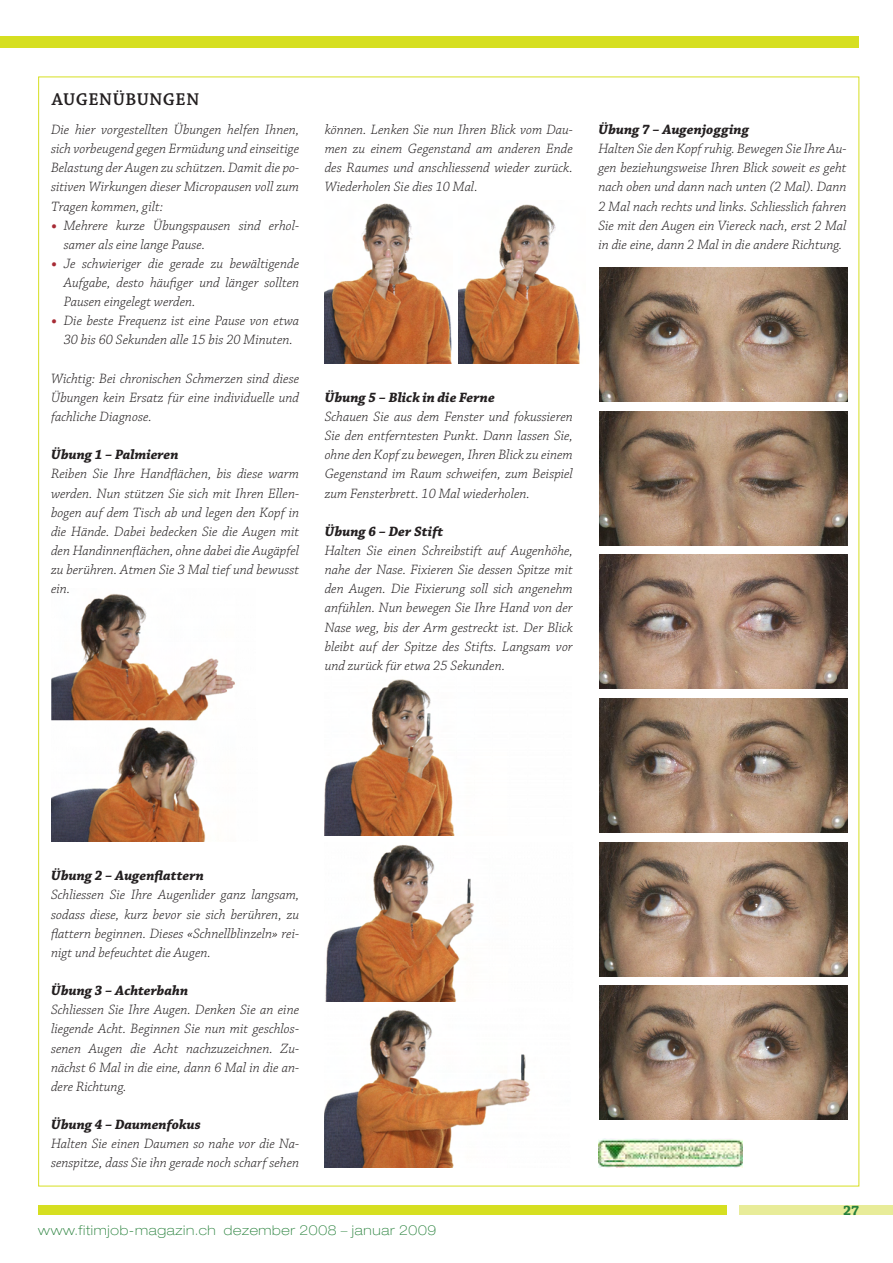
<style>
.page{position:relative;width:893px;height:1263px;background:#fff}
.page>*{position:absolute;margin:0;border:0;box-sizing:border-box;transform-origin:0 0}
.Kastentitel{font:600 18px "Chaparral Pro";letter-spacing:.035em;color:#231f20}
.Kastentext{font:italic 300 14.25px/19.2px "Chaparral Pro";color:#231f20;text-align:justify}
.Kastentext-2{font:italic 700 14.25px "Chaparral Pro";letter-spacing:.005em;color:#231f20}
.Pagina_rechts{font:700 14.25px "Chaparral Pro";color:#26803a}
.Fusszeile{font:100 expanded 13.5px "Helvetica Neue";letter-spacing:.05em;color:#26803a}
.s1{font-weight:700;font-style:normal;color:#a72b35}
</style>
<div class="page">
<div style="left:0;top:36px;width:859px;height:12px;background:#d6df21"></div>
<div style="left:740px;top:1205px;width:153px;height:10px;background:#e8ec99"></div>
<div style="left:38px;top:1205px;width:689px;height:10px;background:#d6df21"></div>
<img style="left:51px;top:594px;width:184px;height:126px">
<img style="left:51px;top:727px;width:155px;height:115px">
<img style="left:325px;top:203px;width:127px;height:161px">
<img style="left:458px;top:204px;width:122px;height:160px">
<img style="left:325px;top:845px;width:149px;height:156px">
<img style="left:325px;top:679px;width:130px;height:157px">
<img style="left:325px;top:1010px;width:206px;height:157px">
<img style="left:598px;top:1138px;width:144px;height:29px">
<img style="left:599px;top:411px;width:248px;height:134px">
<img style="left:599px;top:268px;width:248px;height:134px">
<img style="left:599px;top:555px;width:248px;height:134px">
<img style="left:599px;top:698px;width:248px;height:134px">
<img style="left:599px;top:842px;width:248px;height:134px">
<img style="left:599px;top:985px;width:248px;height:134px">
<p class="Kastentitel" style="left:52px;top:89px;width:149px">AUGENÜBUNGEN</p>
<p class="Kastentext" style="left:51px;top:120px;width:250px">Die hier vorgestellten Übungen helfen Ihnen, sich vorbeugend gegen Ermüdung und einseitige Belastung der Augen zu schützen. Damit die po&shy;sitiven Wirkungen dieser Micropausen voll zum Tragen kommen, gilt:</p>
<p class="Kastentext" style="left:64px;top:216px;width:237px;text-indent:-13px"><span class="s1">•</span> Mehrere kurze Übungspausen sind erhol&shy;samer als eine lange Pause.</p>
<p class="Kastentext" style="left:64px;top:254px;width:237px;text-indent:-13px"><span class="s1">•</span> Je schwieriger die gerade zu bewältigende Aufgabe, desto häufiger und länger sollten Pausen eingelegt werden.</p>
<p class="Kastentext" style="left:51px;top:312px;width:250px;text-align:center"><span class="s1">•</span> Die beste Frequenz ist eine Pause von etwa<br>30 bis 60 Sekunden alle 15 bis 20 Minuten.</p>
<p class="Kastentext" style="left:51px;top:369px;width:250px">Wichtig: Bei chronischen Schmerzen sind diese Übungen kein Ersatz für eine individuelle und fachliche Diagnose.</p>
<p class="Kastentext-2" style="left:51px;top:446px;width:129px">Übung 1 – Palmieren</p>
<p class="Kastentext" style="left:51px;top:465px;width:250px">Reiben Sie Ihre Handflächen, bis diese warm werden. Nun stützen Sie sich mit Ihren Ellen&shy;bogen auf dem Tisch ab und legen den Kopf in die Hände. Dabei bedecken Sie die Augen mit den Handinnenflächen, ohne dabei die Augäpfel zu berühren. Atmen Sie 3 Mal tief und bewusst ein.</p>
<p class="Kastentext" style="left:325px;top:120px;width:250px">können. Lenken Sie nun Ihren Blick vom Dau&shy;men zu einem Gegenstand am anderen Ende des Raumes und anschliessend wieder zurück.<br>Wiederholen Sie dies 10 Mal.</p>
<p class="Kastentext-2" style="left:598px;top:121px;width:152px">Übung 7 – Augenjogging</p>
<p class="Kastentext" style="left:598px;top:140px;width:250px">Halten Sie den Kopfruhig. Bewegen SieIhre Au&shy;gen beziehungsweise Ihren Blick soweit es geht nach oben und dann nach unten (2 Mal). Dann 2 Mal nach rechts und links. Schliesslich fahren Sie mit den Augen ein Viereck nach, erst 2 Mal in die eine, dann 2 Mal in die andere Richtung.</p>
<p class="Kastentext-2" style="left:325px;top:389px;width:172px">Übung 5 – Blick in die Ferne</p>
<p class="Kastentext" style="left:325px;top:407px;width:250px">Schauen Sie aus dem Fenster und fokussieren Sie den entferntesten Punkt. Dann lassen Sie, ohne den Kopf zu bewegen, Ihren Blick zu einem Gegenstand im Raum schweifen, zum Beispiel zum Fensterbrett. 10 Mal wiederholen.</p>
<p class="Kastentext-2" style="left:325px;top:523px;width:120px">Übung 6 – Der Stift</p>
<p class="Kastentext" style="left:325px;top:541px;width:250px">Halten Sie einen Schreibstift auf Augenhöhe, nahe der Nase. Fixieren Sie dessen Spitze mit den Augen. Die Fixierung soll sich angenehm anfühlen. Nun bewegen Sie Ihre Hand von der Nase weg, bis der Arm gestreckt ist. Der Blick bleibt auf der Spitze des Stifts. Langsam vor und zurück für etwa 25 Sekunden.</p>
<p class="Kastentext-2" style="left:51px;top:867px;width:154px">Übung 2 – Augenflattern</p>
<p class="Kastentext" style="left:51px;top:886px;width:250px">Schliessen Sie Ihre Augenlider ganz langsam, sodass diese, kurz bevor sie sich berühren, zu flattern beginnen. Dieses «Schnellblinzeln» rei&shy;nigt und befeuchtet die Augen.</p>
<p class="Kastentext-2" style="left:51px;top:982px;width:139px">Übung 3 – Achterbahn</p>
<p class="Kastentext" style="left:51px;top:1001px;width:250px">Schliessen Sie Ihre Augen. Denken Sie an eine liegende Acht. Beginnen Sie nun mit geschlos&shy;senen Augen die Acht nachzuzeichnen. Zu&shy;nächst 6 Mal in die eine, dann 6 Mal in die an&shy;dere Richtung.</p>
<p class="Kastentext-2" style="left:51px;top:1116px;width:151px">Übung 4 – Daumenfokus</p>
<p class="Kastentext" style="left:51px;top:1135px;width:250px">Halten Sie einen Daumen so nahe vor die Na&shy;senspitze, dass Sie ihn gerade noch scharf sehen</p>
<p class="Fusszeile" style="left:38px;top:1222px;width:399px">www.fitimjob-magazin.ch dezember 2008 – januar 2009</p>
<p class="Pagina_rechts" style="left:843px;top:1202px;width:18px">27</p>
</div>
